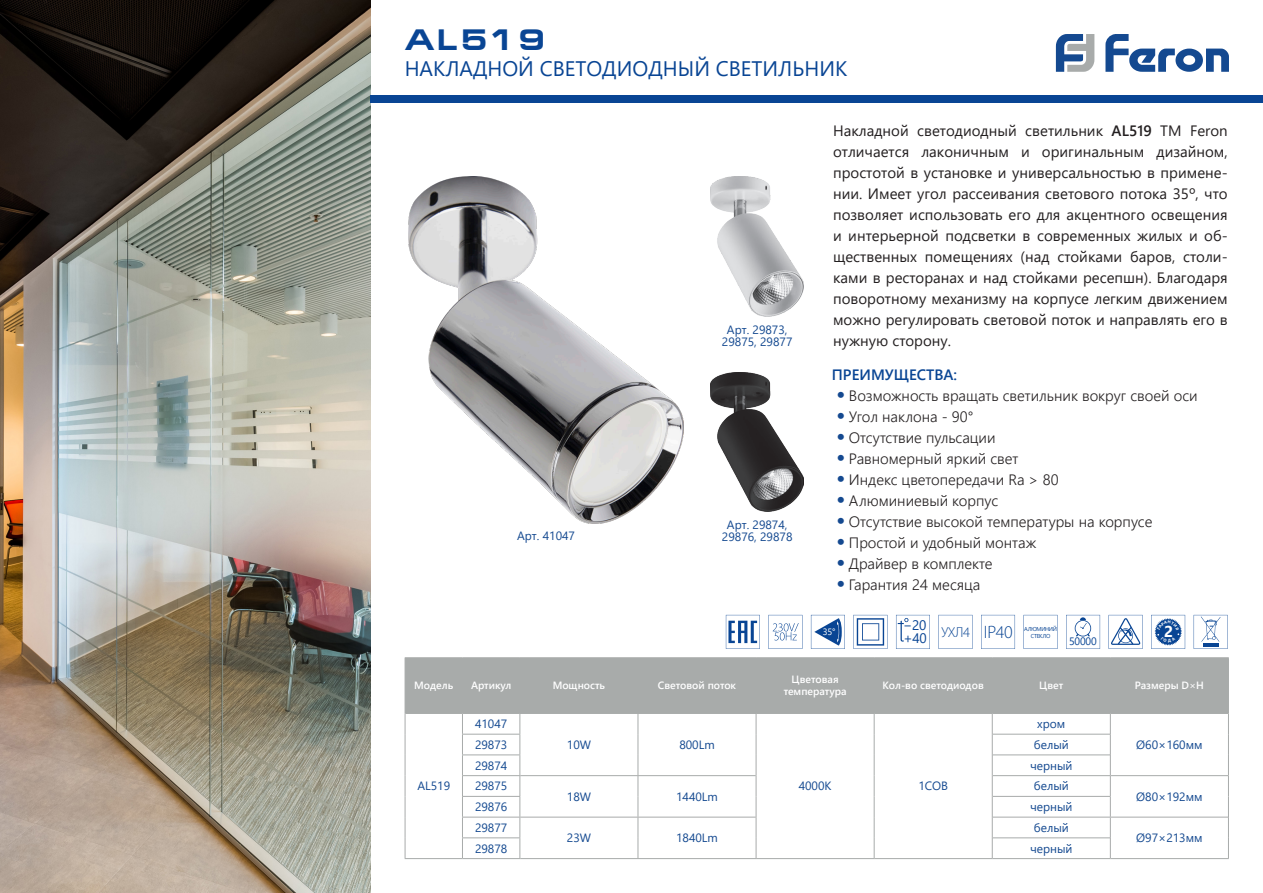
<style>
.page{position:relative;width:1263px;height:893px;background:#fff}
.page>*{position:absolute;margin:0;border:0;box-sizing:border-box;transform-origin:0 0}
.t1{font:700 30px "Europe Ext";letter-spacing:.1em;color:#094594}
.t2{font:21px "Segoe UI";color:#094594}
.t3{font:300 18px "Myriad Pro";color:#094594}
.t4{font:700 15.75px "Segoe UI";color:#fff}
.t5{font:15px/21px "Segoe UI";color:#231f20;text-align:justify}
.t6{font:300 15px "Segoe UI";color:#231f20}
.t7{font:600 15px "Segoe UI";color:#094594}
.t8{font:300 14.4px "Myriad Pro";color:#094594}
.t9{font:13.8px/12.9px "Segoe UI";color:#094594}
.t10{font:12px "Segoe UI";color:#144990}
.t11{font:10.65px "Segoe UI";letter-spacing:-.02em;color:#094594}
.t12{font:600 10.5px/12px "Segoe UI";color:#fff;text-align:center}
.t13{font:9.15px "Segoe UI";color:#fff}
.t14{font:5.7px/6.9px "Segoe UI";letter-spacing:-.065em;color:#094594;text-align:center}
.s1{font-weight:600}
.s2{font-weight:700;font-size:22.5px;color:#144990}
.s3{font-weight:400}
</style>
<div class="page">
<img style="left:0;top:0;width:371px;height:893px">
<svg style="left:1056px;top:34px;width:38px;height:38px"></svg>
<svg style="left:1105px;top:34px;width:124px;height:38px"></svg>
<div style="left:371px;top:95px;width:892px;height:7px;background:#094594"></div>
<div style="left:406px;top:658px;width:822px;height:55px;background:#a8abaa"></div>
<hr style="left:405px;top:657px;width:57px;height:1px;background:#a8abaa">
<hr style="left:405px;top:658px;width:1px;height:55px;background:#a8abaa">
<hr style="left:462px;top:657px;width:58px;height:1px;background:#a8abaa">
<hr style="left:462px;top:658px;width:1px;height:55px;background:#a8abaa">
<hr style="left:520px;top:657px;width:118px;height:1px;background:#a8abaa">
<hr style="left:519px;top:658px;width:1px;height:55px;background:#a8abaa">
<hr style="left:638px;top:657px;width:118px;height:1px;background:#a8abaa">
<hr style="left:638px;top:658px;width:1px;height:55px;background:#a8abaa">
<hr style="left:756px;top:657px;width:118px;height:1px;background:#a8abaa">
<hr style="left:756px;top:658px;width:1px;height:55px;background:#a8abaa">
<hr style="left:874px;top:657px;width:118px;height:1px;background:#a8abaa">
<hr style="left:874px;top:658px;width:1px;height:55px;background:#a8abaa">
<hr style="left:992px;top:657px;width:118px;height:1px;background:#a8abaa">
<hr style="left:992px;top:658px;width:1px;height:55px;background:#a8abaa">
<hr style="left:1110px;top:657px;width:119px;height:1px;background:#a8abaa">
<hr style="left:1110px;top:658px;width:1px;height:55px;background:#a8abaa">
<hr style="left:1228px;top:658px;width:1px;height:55px;background:#a8abaa">
<hr style="left:405px;top:713px;width:57px;height:1px;background:#a8abaa">
<hr style="left:462px;top:713px;width:58px;height:1px;background:#a8abaa">
<hr style="left:520px;top:713px;width:118px;height:1px;background:#a8abaa">
<hr style="left:638px;top:713px;width:118px;height:1px;background:#a8abaa">
<hr style="left:756px;top:713px;width:118px;height:1px;background:#a8abaa">
<hr style="left:874px;top:713px;width:118px;height:1px;background:#a8abaa">
<hr style="left:992px;top:713px;width:118px;height:1px;background:#a8abaa">
<hr style="left:1110px;top:713px;width:118px;height:1px;background:#a8abaa">
<hr style="left:993px;top:734px;width:117px;height:1px;background:#a8abaa">
<hr style="left:993px;top:754px;width:117px;height:1px;background:#a8abaa">
<hr style="left:520px;top:775px;width:118px;height:1px;background:#a8abaa">
<hr style="left:638px;top:775px;width:118px;height:1px;background:#a8abaa">
<hr style="left:993px;top:775px;width:117px;height:1px;background:#a8abaa">
<hr style="left:1110px;top:775px;width:118px;height:1px;background:#a8abaa">
<hr style="left:993px;top:796px;width:117px;height:1px;background:#a8abaa">
<hr style="left:520px;top:817px;width:118px;height:1px;background:#a8abaa">
<hr style="left:638px;top:817px;width:118px;height:1px;background:#a8abaa">
<hr style="left:993px;top:817px;width:117px;height:1px;background:#a8abaa">
<hr style="left:1110px;top:817px;width:118px;height:1px;background:#a8abaa">
<hr style="left:993px;top:837px;width:117px;height:1px;background:#a8abaa">
<hr style="left:520px;top:858px;width:118px;height:1px;background:#a8abaa">
<hr style="left:638px;top:858px;width:118px;height:1px;background:#a8abaa">
<hr style="left:756px;top:858px;width:118px;height:1px;background:#a8abaa">
<hr style="left:874px;top:858px;width:118px;height:1px;background:#a8abaa">
<hr style="left:992px;top:858px;width:118px;height:1px;background:#a8abaa">
<hr style="left:1110px;top:858px;width:119px;height:1px;background:#a8abaa">
<hr style="left:462px;top:734px;width:58px;height:1px;background:#a8abaa">
<hr style="left:462px;top:754px;width:58px;height:1px;background:#a8abaa">
<hr style="left:462px;top:775px;width:58px;height:1px;background:#a8abaa">
<hr style="left:462px;top:796px;width:58px;height:1px;background:#a8abaa">
<hr style="left:462px;top:817px;width:58px;height:1px;background:#a8abaa">
<svg style="left:405px;top:713px;width:1px;height:145px"></svg>
<hr style="left:462px;top:837px;width:58px;height:1px;background:#a8abaa">
<svg style="left:462px;top:714px;width:1px;height:144px"></svg>
<svg style="left:519px;top:714px;width:1px;height:144px"></svg>
<svg style="left:638px;top:714px;width:1px;height:144px"></svg>
<svg style="left:756px;top:714px;width:1px;height:144px"></svg>
<svg style="left:874px;top:714px;width:1px;height:144px"></svg>
<svg style="left:992px;top:714px;width:1px;height:144px"></svg>
<svg style="left:1110px;top:714px;width:1px;height:144px"></svg>
<svg style="left:1228px;top:713px;width:1px;height:145px"></svg>
<hr style="left:405px;top:858px;width:57px;height:1px;background:#a8abaa">
<hr style="left:462px;top:858px;width:58px;height:1px;background:#a8abaa">
<svg style="left:896px;top:615px;width:34px;height:34px"></svg>
<svg style="left:853px;top:615px;width:34px;height:34px"></svg>
<svg style="left:938px;top:615px;width:34px;height:34px"></svg>
<svg style="left:981px;top:615px;width:34px;height:34px"></svg>
<svg style="left:768px;top:615px;width:34px;height:34px"></svg>
<svg style="left:1194px;top:615px;width:34px;height:34px"></svg>
<svg style="left:726px;top:615px;width:34px;height:34px"></svg>
<svg style="left:1066px;top:615px;width:34px;height:34px"></svg>
<svg style="left:1108px;top:615px;width:34px;height:34px"></svg>
<svg style="left:811px;top:615px;width:34px;height:34px"></svg>
<svg style="left:1023px;top:615px;width:34px;height:34px"></svg>
<img style="left:408px;top:176px;width:276px;height:347px">
<img style="left:711px;top:177px;width:93px;height:139px">
<img style="left:711px;top:372px;width:93px;height:140px">
<svg style="left:1151px;top:615px;width:34px;height:34px"></svg>
<p class="t1" style="left:405px;top:24px;width:142px">AL519</p>
<p class="t2" style="left:405px;top:49px;width:444px">НАКЛАДНОЙ СВЕТОДИОДНЫЙ СВЕТИЛЬНИК</p>
<p class="t10" style="left:517px;top:525px;width:59px">Арт. 41047</p>
<p class="t10" style="left:727px;top:318px;width:62px">Арт. 29873,</p>
<p class="t10" style="left:722px;top:330px;width:72px">29875, 29877</p>
<p class="t10" style="left:727px;top:514px;width:62px">Арт. 29874,</p>
<p class="t10" style="left:722px;top:526px;width:72px">29876, 29878</p>
<p class="t5" style="left:833px;top:119px;width:396px">Накладной светодиодный светильник <span class="s1">AL519</span> TM Feron отличается лаконичным и оригинальным дизайном, простотой в установке и универсальностью в примене&shy;нии. Имеет угол рассеивания светового потока 35º, что позволяет использовать его для акцентного освещения и интерьерной подсветки в современных жилых и об&shy;щественных помещениях (над стойками баров, столи&shy;ками в ресторанах и над стойками ресепшн). Благодаря поворотному механизму на корпусе легким движением можно регулировать световой поток и направлять его в нужную сторону.</p>
<p class="t7" style="left:832px;top:360px;width:127px">ПРЕИМУЩЕСТВА:</p>
<p class="t6" style="left:836px;top:381px;width:363px"><span class="s2">•</span> Возможность вращать светильник вокруг своей оси</p>
<p class="t6" style="left:836px;top:402px;width:139px"><span class="s2">•</span> Угол наклона - 90°</p>
<p class="t6" style="left:836px;top:423px;width:161px"><span class="s2">•</span> Отсутствие пульсации</p>
<p class="t6" style="left:836px;top:444px;width:184px"><span class="s2">•</span> Равномерный яркий свет</p>
<p class="t6" style="left:836px;top:465px;width:224px"><span class="s2">•</span> Индекс цветопередачи Ra &gt; 80</p>
<p class="t6" style="left:836px;top:486px;width:164px"><span class="s2">•</span> Алюминиевый корпус</p>
<p class="t6" style="left:836px;top:507px;width:318px"><span class="s2">•</span> Отсутствие высокой температуры на корпусе</p>
<p class="t6" style="left:836px;top:528px;width:202px"><span class="s2">•</span> Простой и удобный монтаж</p>
<p class="t6" style="left:836px;top:549px;width:158px"><span class="s2">•</span> Драйвер в комплекте</p>
<p class="t6" style="left:836px;top:570px;width:146px"><span class="s2">•</span> Гарантия 24 месяца</p>
<p class="t9" style="left:903px;top:618px;width:25px">−20 +40</p>
<p class="t8" style="left:941px;top:624px;width:30px">УХЛ4</p>
<p class="t3" style="left:984px;top:622px;width:30px">IP40</p>
<p class="t4" style="left:1164px;top:616px;width:11px">2</p>
<p class="t13" style="left:823px;top:623px;width:14px">35°</p>
<p class="t14" style="left:1024px;top:625px;width:34px">АЛЮМИНИЙ<br>СТЕКЛО</p>
<p class="t11" style="left:1069px;top:631px;width:29px">50000</p>
<p class="t12" style="left:414px;top:679px;width:40px">Модель</p>
<p class="t12" style="left:471px;top:679px;width:42px">Артикул</p>
<p class="t12" style="left:553px;top:679px;width:54px">Мощность</p>
<p class="t12" style="left:658px;top:679px;width:80px">Световой поток</p>
<p class="t12" style="left:784px;top:673px;width:64px">Цветовая температура</p>
<p class="t12" style="left:883px;top:679px;width:103px">Кол-во светодиодов</p>
<p class="t12" style="left:1039px;top:679px;width:26px">Цвет</p>
<p class="t12" style="left:1135px;top:679px;width:71px">Размеры D<span class="s3">×</span>H</p>
<p class="t10" style="left:417px;top:775px;width:34px">AL519</p>
<p class="t10" style="left:475px;top:713px;width:34px">41047</p>
<p class="t10" style="left:1037px;top:713px;width:30px">хром</p>
<p class="t10" style="left:475px;top:733px;width:34px">29873</p>
<p class="t10" style="left:1034px;top:733px;width:37px">белый</p>
<p class="t10" style="left:1136px;top:733px;width:68px">Ø60×160мм</p>
<p class="t10" style="left:475px;top:754px;width:34px">29874</p>
<p class="t10" style="left:1030px;top:754px;width:44px">черный</p>
<p class="t10" style="left:475px;top:775px;width:34px">29875</p>
<p class="t10" style="left:567px;top:785px;width:26px">18W</p>
<p class="t10" style="left:676px;top:785px;width:43px">1440Lm</p>
<p class="t10" style="left:567px;top:733px;width:26px">10W</p>
<p class="t10" style="left:679px;top:733px;width:37px">800Lm</p>
<p class="t10" style="left:1034px;top:775px;width:37px">белый</p>
<p class="t10" style="left:799px;top:775px;width:34px">4000К</p>
<p class="t10" style="left:918px;top:775px;width:31px">1COB</p>
<p class="t10" style="left:1136px;top:785px;width:68px">Ø80×192мм</p>
<p class="t10" style="left:475px;top:795px;width:34px">29876</p>
<p class="t10" style="left:1030px;top:795px;width:44px">черный</p>
<p class="t10" style="left:475px;top:816px;width:34px">29877</p>
<p class="t10" style="left:567px;top:827px;width:26px">23W</p>
<p class="t10" style="left:676px;top:827px;width:43px">1840Lm</p>
<p class="t10" style="left:1034px;top:816px;width:37px">белый</p>
<p class="t10" style="left:1136px;top:827px;width:68px">Ø97×213мм</p>
<p class="t10" style="left:475px;top:837px;width:34px">29878</p>
<p class="t10" style="left:1030px;top:837px;width:44px">черный</p>
</div>
